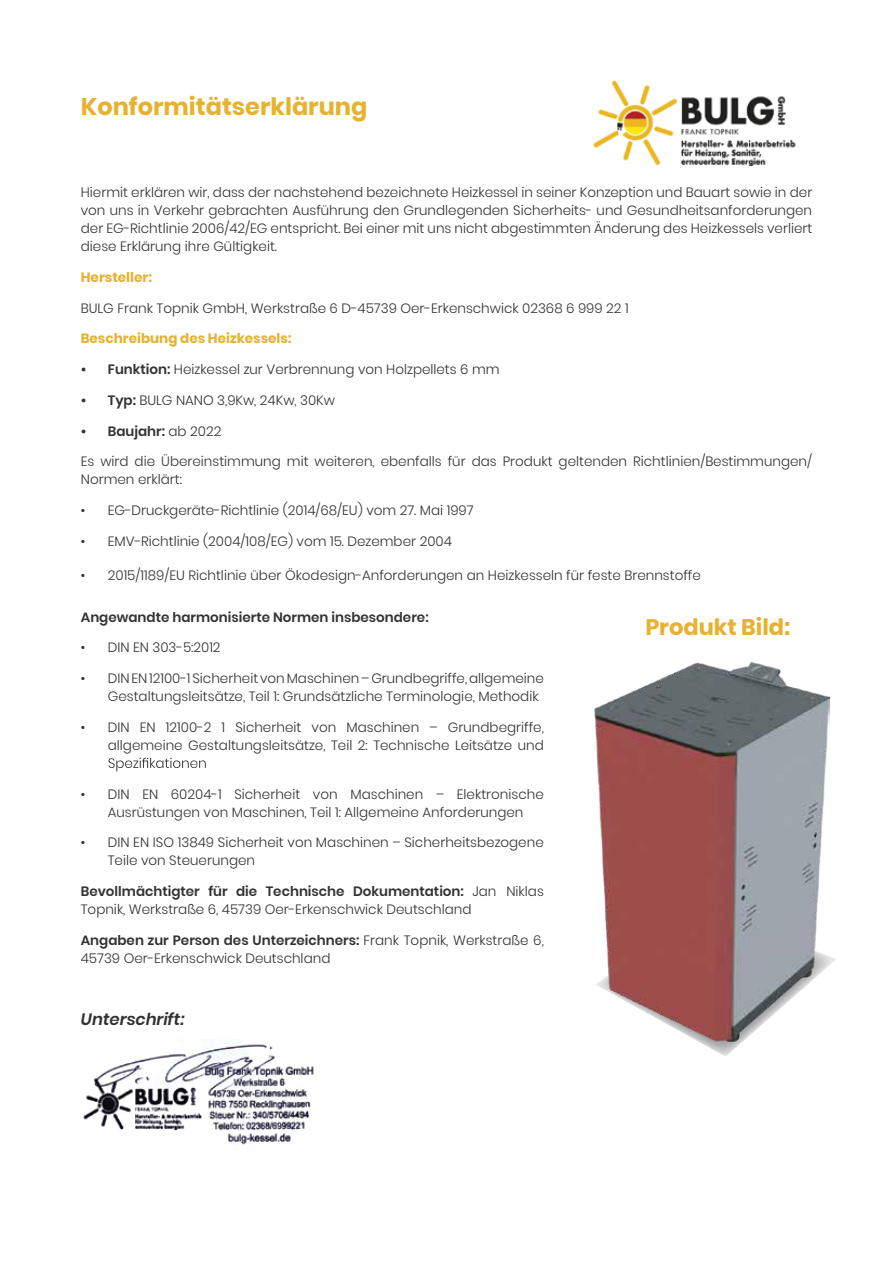
<style>
.page{position:relative;width:893px;height:1263px;background:#fff}
.page>*{position:absolute;margin:0;border:0;box-sizing:border-box;transform-origin:0 0}
.t1{font:700 24px "Poppins";color:#e6b230}
.t2{font:700 22.5px "Poppins";color:#e6b230}
.t3{font:italic 600 16.5px "Poppins";color:#333132}
.t4{font:300 13.5px/18px "Poppins";color:#333132}
.t5{font:600 13.5px "Poppins";color:#333132}
.t6{font:700 13.5px "Poppins";color:#e6b230}
.s1{font-weight:600}
.s2{font-weight:300}
</style>
<div class="page">
<img style="left:593px;top:81px;width:203px;height:84px">
<svg style="left:109px;top:758px;width:97px;height:13px"></svg>
<svg style="left:698px;top:957px;width:138px;height:100px"></svg>
<img style="left:595px;top:662px;width:235px;height:379px">
<img style="left:83px;top:1039px;width:231px;height:106px">
<h1 class="t1" style="left:81px;top:92px;width:288px">Konformitätserklärung</h1>
<p class="t4" style="left:81px;top:183px;width:733px;text-align:justify">Hiermit erklären wir, dass der nachstehend bezeichnete Heizkessel in seiner Konzeption und Bauart sowie in der von uns in Verkehr gebrachten Ausführung den Grundlegenden Sicherheits- und Gesundheitsanforderungen der EG-Richtlinie 2006/42/EG entspricht. Bei einer mit uns nicht abgestimmten Änderung des Heizkessels verliert diese Erklärung ihre Gültigkeit.</p>
<p class="t6" style="left:81px;top:269px;width:73px">Hersteller:</p>
<p class="t4" style="left:81px;top:299px;width:549px">BULG Frank Topnik GmbH, Werkstraße 6 D-45739 Oer-Erkenschwick 02368 6 999 22 1</p>
<p class="t6" style="left:81px;top:331px;width:212px">Beschreibung des Heizkessels:</p>
<p class="t4" style="left:81px;top:360px;width:420px"><span class="s1">• Funktion:</span> Heizkessel zur Verbrennung von Holzpellets 6 mm</p>
<p class="t4" style="left:81px;top:391px;width:256px"><span class="s1">• Typ:</span> BULG NANO 3,9Kw, 24Kw, 30Kw</p>
<p class="t5" style="left:81px;top:423px;width:142px">• Baujahr: <span class="s2">ab 2022</span></p>
<p class="t4" style="left:81px;top:453px;width:733px">Es wird die Übereinstimmung mit weiteren, ebenfalls für das Produkt geltenden Richtlinien/Bestimmungen/<br>Normen erklärt:</p>
<p class="t4" style="left:81px;top:501px;width:394px">• EG-Druckgeräte-Richtlinie (2014/68/EU) vom 27. Mai 1997</p>
<p class="t4" style="left:81px;top:532px;width:373px">• EMV-Richtlinie (2004/108/EG) vom 15. Dezember 2004</p>
<p class="t4" style="left:81px;top:566px;width:622px">• 2015/1189/EU Richtlinie über Ökodesign-Anforderungen an Heizkesseln für feste Brennstoffe</p>
<p class="t5" style="left:81px;top:609px;width:349px">Angewandte harmonisierte Normen insbesondere:</p>
<p class="t4" style="left:81px;top:639px;width:141px">• DIN EN 303-5:2012</p>
<p class="t4" style="left:108px;top:669px;width:438px;text-indent:-27px">• DINEN12100-1SicherheitvonMaschinen–Grundbegriffe,allgemeine<br>Gestaltungsleitsätze, Teil 1: Grundsätzliche Terminologie, Methodik</p>
<p class="t4" style="left:81px;top:718px;width:464px;text-align:right">• DIN EN 12100-2 1 Sicherheit von Maschinen – Grundbegriffe, allgemeine Gestaltungsleitsätze, Teil 2: Technische Leitsätze und</p>
<p class="t4" style="left:81px;top:785px;width:464px;text-align:center">• DIN EN 60204-1 Sicherheit von Maschinen – Elektronische<br>Ausrüstungen von Maschinen, Teil 1: Allgemeine Anforderungen</p>
<p class="t4" style="left:108px;top:834px;width:437px;text-indent:-27px">• DIN EN ISO 13849 Sicherheit von Maschinen – Sicherheitsbezogene<br>Teile von Steuerungen</p>
<p class="t4" style="left:81px;top:882px;width:465px"><span class="s1">Bevollmächtigter für die Technische Dokumentation:</span> Jan Niklas<br>Topnik, Werkstraße 6, 45739 Oer-Erkenschwick Deutschland</p>
<p class="t4" style="left:81px;top:931px;width:464px"><span class="s1">Angaben zur Person des Unterzeichners:</span> Frank Topnik, Werkstraße 6,<br>45739 Oer-Erkenschwick Deutschland</p>
<h2 class="t2" style="left:645px;top:614px;width:147px">Produkt Bild:</h2>
<p class="t3" style="left:81px;top:1009px;width:105px">Unterschrift:</p>
</div>
